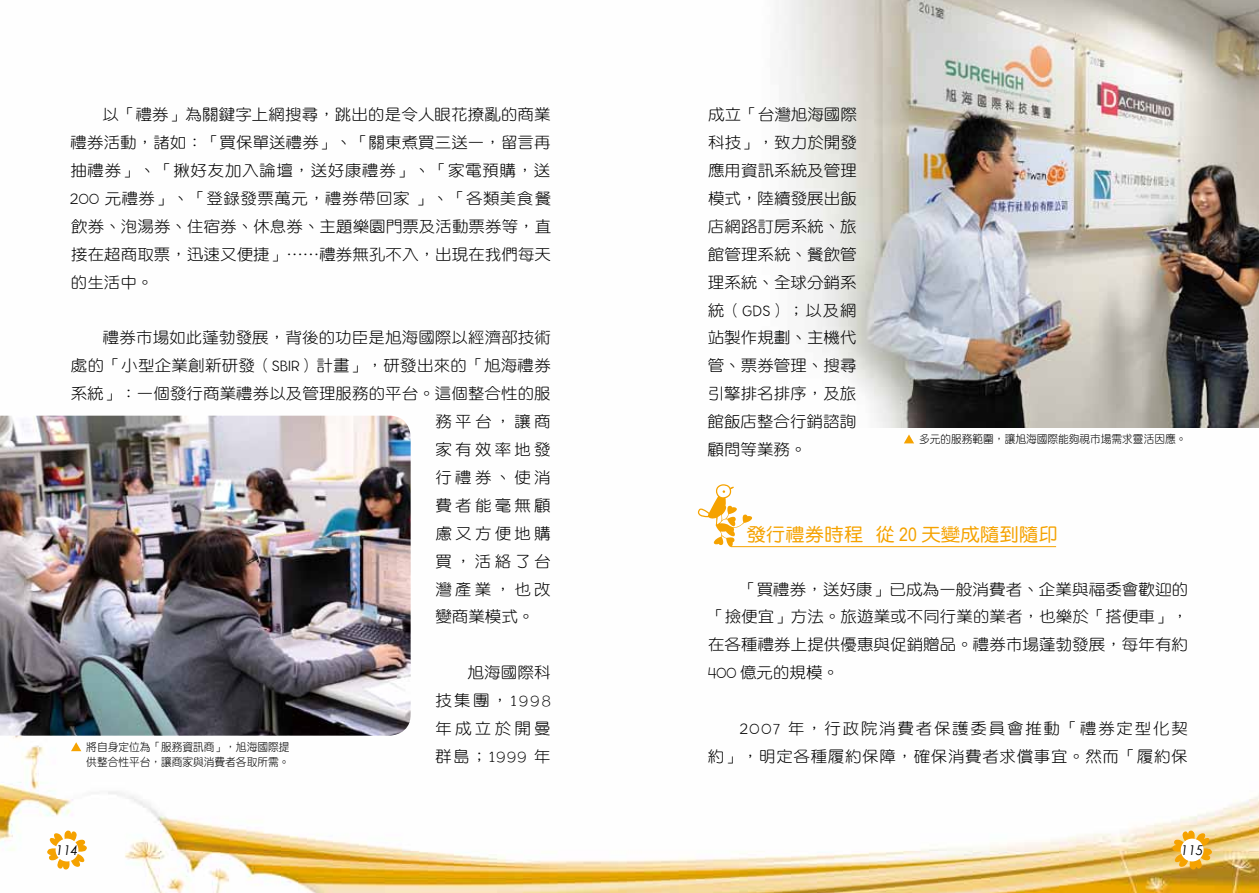
<style>
.page{position:relative;width:1259px;height:893px;background:#fff}
.page>*{position:absolute;margin:0;border:0;box-sizing:border-box;transform-origin:0 0}
.t1{font:18.6px "DF Yuan Std W5";color:#f5a200;scale:1.05 1}
.t2{font:15.6px/27.9px "DF Yuan Std W3";letter-spacing:.005em;color:#000;text-align:justify;scale:1.05 1}
.t3{font:15.6px/27.9px "DF Yuan Std W3";letter-spacing:.04em;color:#000;text-align:right;scale:1.05 1}
.t4{font:italic 13.5px "Century Gothic";color:#000}
.t5{font:11.25px/15px "DF Yuan Std W3";color:#000;scale:.95 1}
.s1{font-family:"Billy";font-weight:300}
.s2{font-family:"Arial Narrow"}
</style>
<div class="page">
<img style="left:0;top:415px;width:1259px;height:478px">
<img style="left:755px;top:0;width:504px;height:427px">
<svg style="left:698px;top:484px;width:54px;height:63px"></svg>
<hr style="left:731px;top:546px;width:325px;height:1px;background:#f5a200">
<img style="left:0;top:416px;width:411px;height:320px">
<svg style="left:904px;top:434px;width:10px;height:9px"></svg>
<svg style="left:71px;top:742px;width:10px;height:9px"></svg>
<svg style="left:47px;top:830px;width:40px;height:40px"></svg>
<div style="left:56px;top:839px;width:22px;height:22px;background:#fff;border-radius:50%"></div>
<svg style="left:1172px;top:830px;width:40px;height:40px"></svg>
<div style="left:1180px;top:839px;width:23px;height:22px;background:#fff;border-radius:50%"></div>
<p class="t2" style="left:70px;top:100px;width:460px;text-indent:32px">以「禮券」為關鍵字上網搜尋，跳出的是令人眼花撩亂的商業禮券活動，諸如：「買保單送禮券」、「關東煮買三送一，留言再抽禮券」、「揪好友加入論壇，送好康禮券」、「家電預購，送<span class="s1">200</span> 元禮券」、「登錄發票萬元，禮券帶回家」、「各類美食餐飲券、泡湯券、住宿券、休息券、主題樂園門票及活動票券等，直接在超商取票，迅速又便捷」⋯⋯禮券無孔不入，出現在我們每天的生活中。</p>
<p class="t2" style="left:103px;top:324px;width:428px">禮券市場如此蓬勃發展，背後的功臣是旭海國際以經濟部技術</p>
<p class="t2" style="left:71px;top:352px;width:458px">處的「小型企業創新研發（<span class="s1">SBIR</span>）計畫」，研發出來的「旭海禮券</p>
<p class="t2" style="left:71px;top:379px;width:459px">系統」：一個發行商業禮券以及管理服務的平台。這個整合性的服</p>
<p class="t2" style="left:435px;top:407px;width:111px">務平台，讓商</p>
<p class="t2" style="left:435px;top:435px;width:111px">家有效率地發</p>
<p class="t2" style="left:435px;top:463px;width:111px">行禮券、使消</p>
<p class="t2" style="left:435px;top:491px;width:111px">費者能毫無顧</p>
<p class="t2" style="left:435px;top:519px;width:111px">慮又方便地購</p>
<p class="t2" style="left:435px;top:547px;width:111px">買，活絡了台</p>
<p class="t2" style="left:435px;top:575px;width:111px">灣產業，也改</p>
<p class="t2" style="left:435px;top:603px;width:96px">變商業模式。</p>
<p class="t5" style="left:86px;top:739px;width:215px">將自身定位為「服務資訊商」，旭海國際提供整合性平台，讓商家與消費者各取所需。</p>
<p class="t2" style="left:435px;top:658px;width:112px;text-indent:32px">旭海國際科技集團，<span class="s1">1998</span>年成立於開曼群島；<span class="s1">1999</span> 年</p>
<p class="t2" style="left:707px;top:100px;width:144px">成立「台灣旭海國際科技」，致力於開發應用資訊系統及管理模式，陸續發展出飯店網路訂房系統、旅館管理系統、餐飲管理系統、全球分銷系統（<span class="s1">GDS</span>）；以及網站製作規劃、主機代管、票券管理、搜尋引擎排名排序，及旅館飯店整合行銷諮詢顧問等業務。</p>
<p class="t5" style="left:919px;top:431px;width:283px">多元的服務範圍，讓旭海國際能夠視市場需求靈活因應。</p>
<p class="t1" style="left:746px;top:524px;width:298px">發行禮券時程 從 <span class="s2">20</span> 天變成隨到隨印</p>
<p class="t2" style="left:708px;top:575px;width:459px;text-indent:32px">「買禮券，送好康」已成為一般消費者、企業與福委會歡迎的「撿便宜」方法。旅遊業或不同行業的業者，也樂於「搭便車」，在各種禮券上提供優惠與促銷贈品。禮券市場蓬勃發展，每年有約<span class="s1">400</span> 億元的規模。</p>
<p class="t3" style="left:708px;top:714px;width:459px"><span class="s1">2007</span> 年，行政院消費者保護委員會推動「禮券定型化契<br>約」，明定各種履約保障，確保消費者求償事宜。然而「履約保</p>
<p class="t4" style="left:56px;top:841px;width:24px">114</p>
<p class="t4" style="left:1181px;top:841px;width:24px">115</p>
</div>
